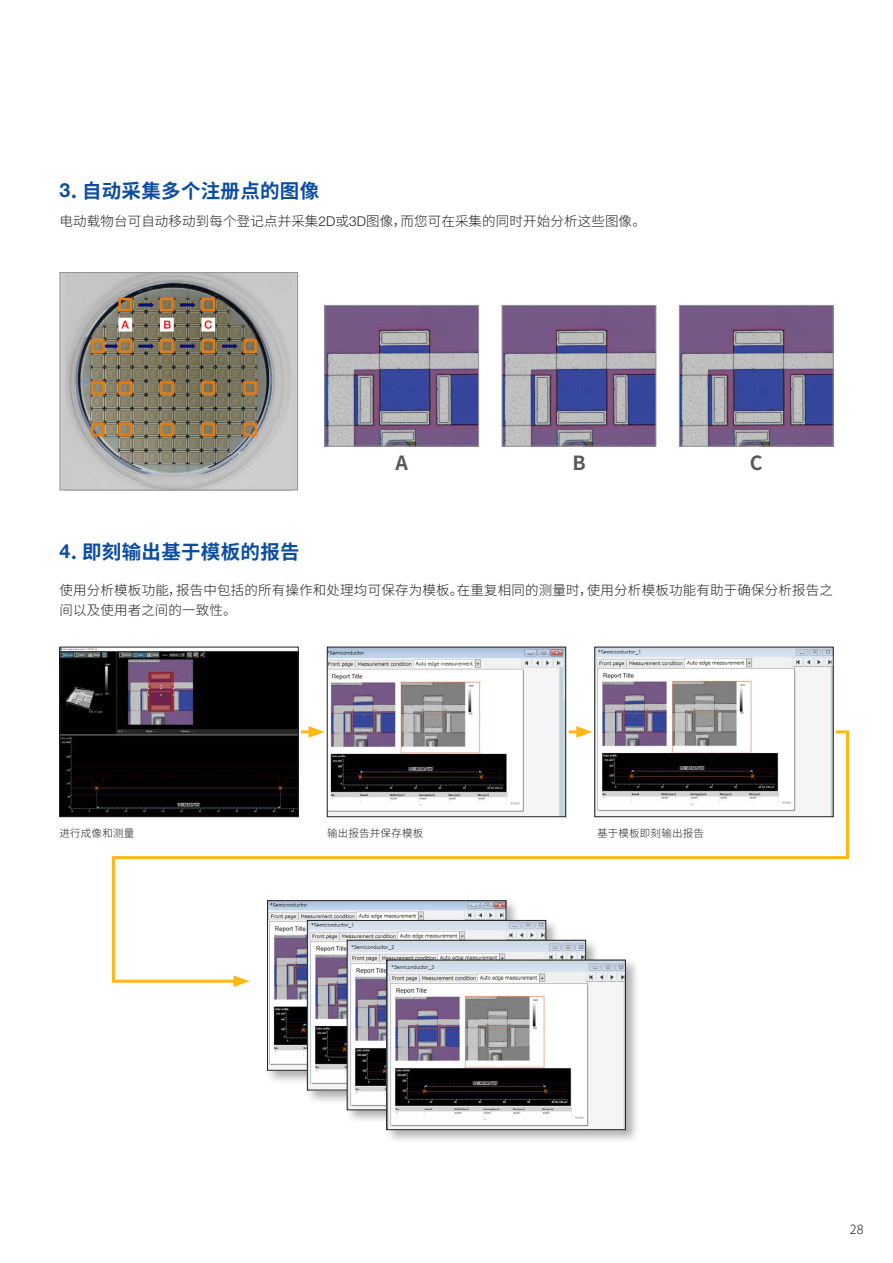
<style>
.page{position:relative;width:893px;height:1263px;background:#fff}
.page>*{position:absolute;margin:0;border:0;box-sizing:border-box;transform-origin:0 0}
.t1{font:700 19.5px "Noto Sans SC";letter-spacing:.015em;color:#0d4da1}
.t2{font:700 19.5px "Noto Sans SC";color:#57585a}
.t3{font:300 13.5px/19.5px "Noto Sans SC";letter-spacing:.015em;color:#231f20}
.t4{font:300 12.75px "Noto Sans SC";color:#231f20}
.t5{font:300 10.5px "Noto Sans SC";letter-spacing:.02em;color:#231f20}
.s1{font-family:"Helvetica Neue LTW1 G"}
</style>
<div class="page">
<img style="left:327px;top:307px;width:150px;height:137px">
<div style="left:325px;top:305px;width:154px;height:141px;border:1px solid #939598"></div>
<img style="left:504px;top:307px;width:150px;height:137px">
<div style="left:502px;top:305px;width:154px;height:141px;border:1px solid #939598"></div>
<img style="left:681px;top:307px;width:150px;height:137px">
<div style="left:679px;top:305px;width:154px;height:141px;border:1px solid #939598"></div>
<div style="left:60px;top:272px;width:238px;height:218px;background:#cacaca"></div>
<img style="left:66px;top:274px;width:222px;height:214px">
<div style="left:60px;top:272px;width:238px;height:218px;border:1px solid #939598"></div>
<img style="left:62px;top:649px;width:234px;height:166px">
<div style="left:60px;top:647px;width:238px;height:170px;border:1px solid #231f20"></div>
<img style="left:329px;top:649px;width:235px;height:80px">
<img style="left:597px;top:649px;width:234px;height:80px">
<img style="left:269px;top:984px;width:36px;height:84px">
<img style="left:309px;top:984px;width:36px;height:104px">
<img style="left:349px;top:984px;width:35px;height:124px">
<div style="left:384px;top:957px;width:256px;height:187px;background:#231f20;opacity:.35"></div>
<img style="left:389px;top:984px;width:235px;height:144px">
<div style="left:387px;top:960px;width:239px;height:170px;border:1px solid #231f20"></div>
<svg style="left:308px;top:726px;width:9px;height:3px"></svg>
<svg style="left:576px;top:726px;width:8px;height:3px"></svg>
<svg style="left:110px;top:729px;width:739px;height:255px"></svg>
<svg style="left:233px;top:975px;width:16px;height:12px"></svg>
<h1 class="t1" style="left:60px;top:179px;width:261px"><span class="s1">3</span>. 自动采集多个注册点的图像</h1>
<p class="t3" style="left:60px;top:212px;width:588px">电动载物台可自动移动到每个登记点并采集<span class="s1">2D</span>或<span class="s1">3D</span>图像，而您可在采集的同时开始分析这些图像。</p>
<h1 class="t1" style="left:60px;top:540px;width:242px"><span class="s1">4</span>. 即刻输出基于模板的报告</h1>
<h1 class="t2" style="left:395px;top:452px;width:14px">A</h1>
<h1 class="t2" style="left:572px;top:452px;width:15px">B</h1>
<h1 class="t2" style="left:750px;top:452px;width:14px">C</h1>
<p class="t3" style="left:60px;top:581px;width:775px">使用分析模板功能，报告中包括的所有操作和处理均可保存为模板。在重复相同的测量时，使用分析模板功能有助于确保分析报告之间以及使用者之间的一致性。</p>
<p class="t5" style="left:60px;top:827px;width:76px">进行成像和测量</p>
<p class="t5" style="left:327px;top:827px;width:98px">输出报告并保存模板</p>
<p class="t5" style="left:597px;top:827px;width:108px">基于模板即刻输出报告</p>
<p class="t4" style="left:850px;top:1222px;width:15px">28</p>
</div>
